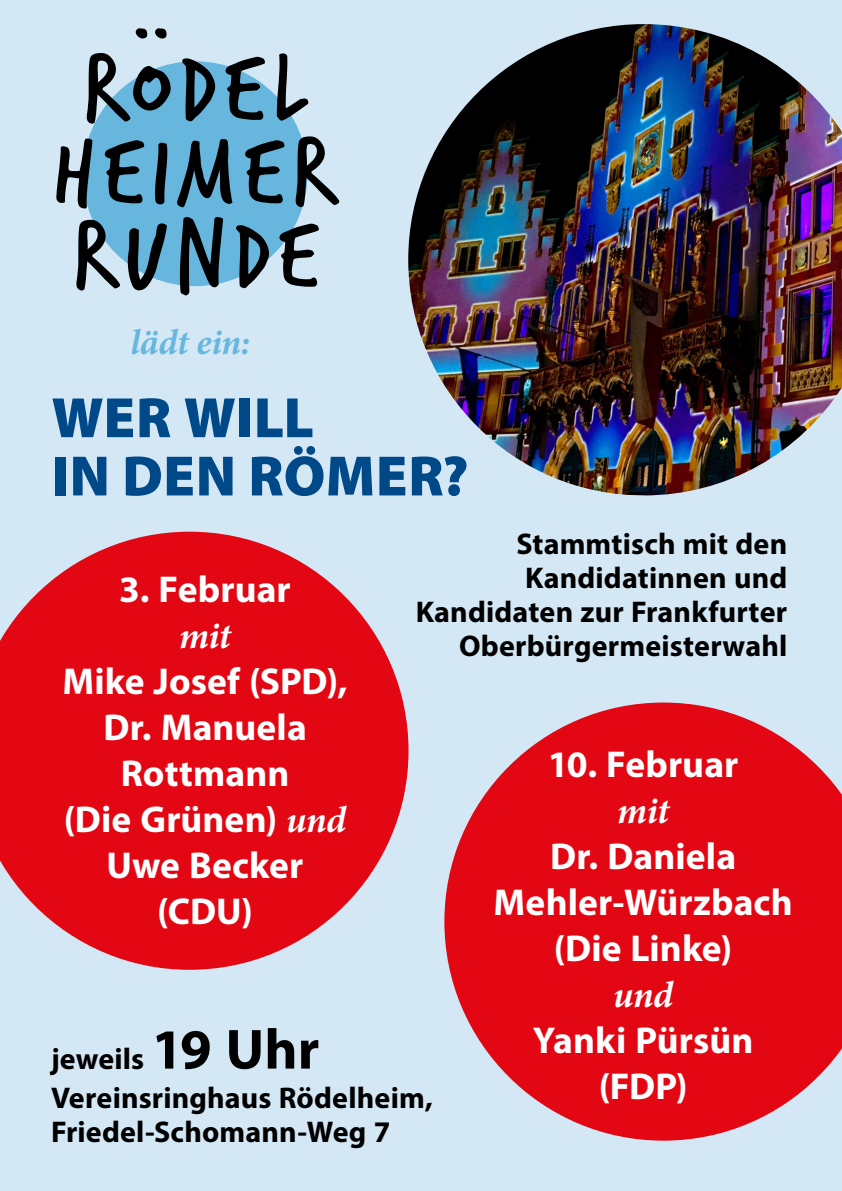
<style>
.page{position:relative;width:842px;height:1191px;background:#d4e7f5}
.page>*{position:absolute;margin:0;border:0;box-sizing:border-box;transform-origin:0 0}
.t1{font:105.3px/83.4px "Verveine";letter-spacing:.055em;color:#000}
.t2{font:900 57.3px/58.2px "Myriad Pro";letter-spacing:.005em;color:#004989}
.t3{font:700 37.5px/46px "Myriad Pro";color:#fff;text-align:center}
.t4{font:italic 700 37.5px "Minion Pro";letter-spacing:-.015em;color:#fff}
.t5{font:italic 700 36px "Minion Pro";letter-spacing:-.01em;color:#66b6de}
.t6{font:700 30px/34px "Myriad Pro";letter-spacing:.005em;color:#000}
.s1{font-family:"Minion Pro";font-style:italic}
.s2{font-size:57px}
</style>
<div class="page">
<div style="left:83px;top:61px;width:224px;height:225px;background:#66b6de;border-radius:50%"></div>
<svg style="left:0;top:531px;width:408px;height:438px;fill:#e30613"></svg>
<svg style="left:444px;top:702px;width:398px;height:438px;fill:#e30613"></svg>
<img style="left:408px;top:24px;width:434px;height:471px">
<h1 class="t1" style="left:51px;top:46px;width:290px">RÖDEL<br>HEIMER<br>RUNDE</h1>
<p class="t5" style="left:130px;top:317px;width:121px">lädt ein:</p>
<h2 class="t2" style="left:52px;top:386px;width:418px">WER WILL<br>IN DEN RÖMER?</h2>
<p class="t6" style="left:416px;top:526px;width:373px;text-align:right">Stammtisch mit den<br>Kandidatinnen und<br>Kandidaten zur Frankfurter<br>Oberbürgermeisterwahl</p>
<p class="t3" style="left:119px;top:565px;width:173px">3. Februar</p>
<p class="t4" style="left:179px;top:609px;width:53px">mit</p>
<p class="t3" style="left:62px;top:657px;width:287px">Mike Josef (SPD),<br>Dr. Manuela<br>Rottmann<br>(Die Grünen) <span class="s1">und<br></span>Uwe Becker (CDU)</p>
<p class="t3" style="left:548px;top:740px;width:192px">10. Februar</p>
<p class="t4" style="left:617px;top:784px;width:53px">mit</p>
<p class="t3" style="left:493px;top:832px;width:301px">Dr. Daniela<br>Mehler-Würzbach (Die Linke)</p>
<p class="t4" style="left:613px;top:968px;width:62px">und</p>
<p class="t3" style="left:533px;top:1016px;width:222px">Yanki Pürsün (FDP)</p>
<p class="t6" style="left:51px;top:1037px;width:383px;line-height:39.6px">jeweils <span class="s2">19 Uhr<br></span>Vereinsringhaus Rödelheim,</p>
<p class="t6" style="left:51px;top:1114px;width:341px">Friedel-Schomann-Weg 7</p>
</div>
